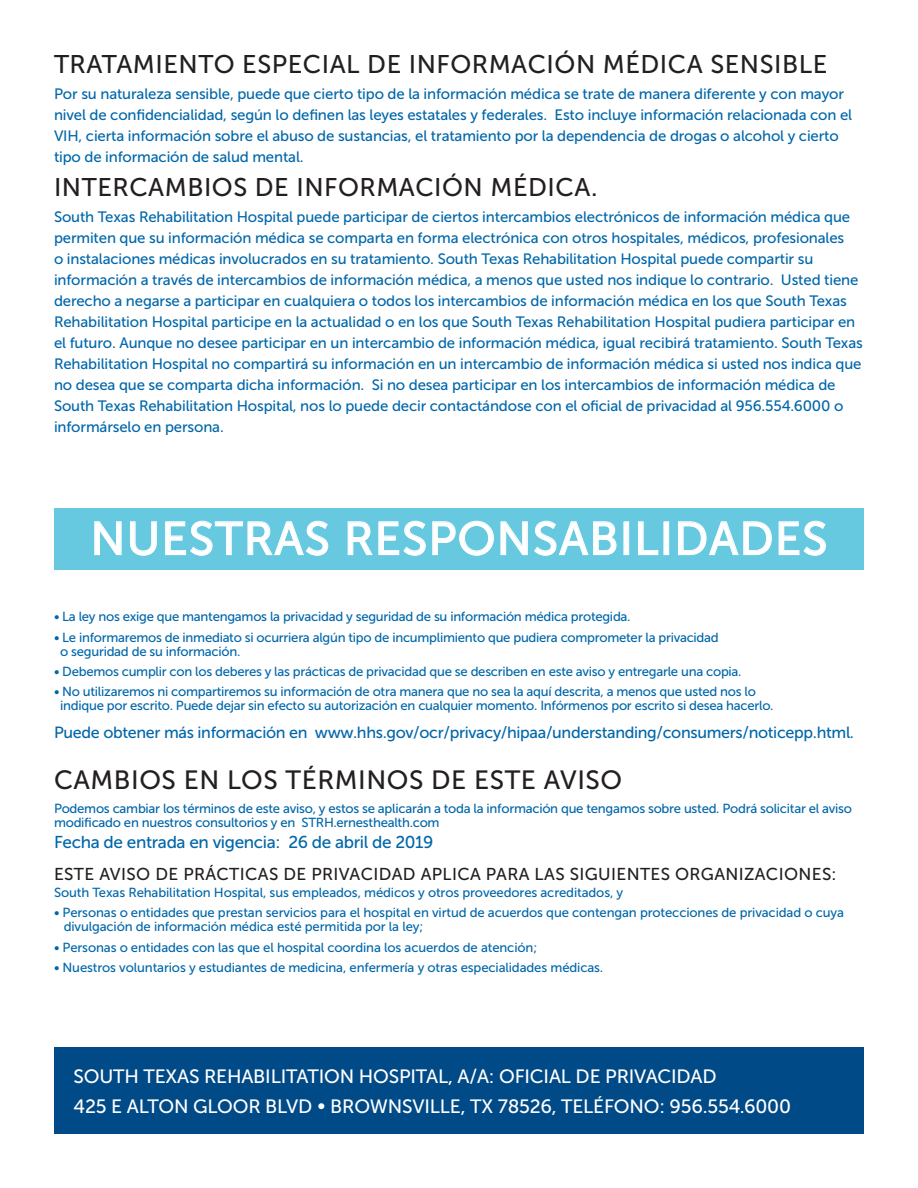
<style>
.page{position:relative;width:918px;height:1188px;background:#fff}
.page>*{position:absolute;margin:0;border:0;box-sizing:border-box;transform-origin:0 0}
.t1{font:46.5px "Museo Sans 500";letter-spacing:.02em;color:#fff}
.t2{font:26.4px "Museo Sans 500";letter-spacing:.02em;color:#231f20}
.t3{font:25.5px "Museo Sans 500";letter-spacing:.02em;color:#231f20}
.t4{font:19.2px "Museo Sans 500";letter-spacing:-.01em;color:#fff}
.t5{font:17.1px "Museo Sans 500";letter-spacing:.02em;color:#231f20}
.t6{font:17.1px "Museo Sans 500";letter-spacing:-.02em;color:#0067aa}
.t7{font:16.2px "Museo Sans 500";letter-spacing:-.02em;color:#0067aa}
.t8{font:15px/21px "Museo Sans 500";letter-spacing:-.01em;color:#0067aa}
.t9{font:13.2px/14.1px "Museo Sans 500";letter-spacing:-.02em;color:#0067aa}
</style>
<div class="page">
<div style="left:54px;top:1047px;width:810px;height:87px;background:#004a87"></div>
<div style="left:54px;top:508px;width:810px;height:62px;background:#67c9e0"></div>
<svg style="left:94px;top:521px;width:28px;height:34px"></svg>
<svg style="left:130px;top:521px;width:27px;height:35px"></svg>
<svg style="left:165px;top:521px;width:163px;height:35px"></svg>
<svg style="left:348px;top:521px;width:78px;height:35px"></svg>
<svg style="left:432px;top:521px;width:62px;height:35px"></svg>
<svg style="left:501px;top:521px;width:27px;height:34px"></svg>
<svg style="left:534px;top:521px;width:83px;height:35px"></svg>
<div style="left:624px;top:522px;width:5px;height:33px;border:1px solid #fff"></div>
<svg style="left:638px;top:521px;width:20px;height:34px"></svg>
<div style="left:664px;top:522px;width:5px;height:33px;border:1px solid #fff"></div>
<svg style="left:678px;top:521px;width:94px;height:34px"></svg>
<svg style="left:779px;top:521px;width:47px;height:35px"></svg>
<p class="t3" style="left:54px;top:50px;width:775px">TRATAMIENTO ESPECIAL DE INFORMACIÓN MÉDICA SENSIBLE</p>
<p class="t8" style="left:54px;top:83px;width:800px">Por su naturaleza sensible, puede que cierto tipo de la información médica se trate de manera diferente y con mayor nivel de confidencialidad, según lo definen las leyes estatales y federales. Esto incluye información relacionada con el VIH, cierta información sobre el abuso de sustancias, el tratamiento por la dependencia de drogas o alcohol y cierto tipo de información de salud mental.</p>
<p class="t3" style="left:54px;top:173px;width:545px">INTERCAMBIOS DE INFORMACIÓN MÉDICA.</p>
<p class="t8" style="left:54px;top:206px;width:810px">South Texas Rehabilitation Hospital puede participar de ciertos intercambios electrónicos de información médica que permiten que su información médica se comparta en forma electrónica con otros hospitales, médicos, profesionales<br>o instalaciones médicas involucrados en su tratamiento. South Texas Rehabilitation Hospital puede compartir su información a través de intercambios de información médica, a menos que usted nos indique lo contrario. Usted tiene derecho a negarse a participar en cualquiera o todos los intercambios de información médica en los que South Texas Rehabilitation Hospital participe en la actualidad o en los que South Texas Rehabilitation Hospital pudiera participar en el futuro. Aunque no desee participar en un intercambio de información médica, igual recibirá tratamiento. South Texas Rehabilitation Hospital no compartirá su información en un intercambio de información médica si usted nos indica que no desea que se comparta dicha información. Si no desea participar en los intercambios de información médica de South Texas Rehabilitation Hospital, nos lo puede decir contactándose con el oficial de privacidad al 956.554.6000 o informárselo en persona.</p>
<p class="t1" style="left:90px;top:513px;width:739px">NUESTRAS RESPONSABILIDADES</p>
<p class="t9" style="left:54px;top:610px;width:578px">• La ley nos exige que mantengamos la privacidad y seguridad de su información médica protegida.</p>
<p class="t9" style="left:60px;top:630px;width:660px;text-indent:-6px">• Le informaremos de inmediato si ocurriera algún tipo de incumplimiento que pudiera comprometer la privacidad o seguridad de su información.</p>
<p class="t9" style="left:54px;top:664px;width:689px">• Debemos cumplir con los deberes y las prácticas de privacidad que se describen en este aviso y entregarle una copia.</p>
<p class="t9" style="left:60px;top:685px;width:715px;text-indent:-6px">• No utilizaremos ni compartiremos su información de otra manera que no sea la aquí descrita, a menos que usted nos lo indique por escrito. Puede dejar sin efecto su autorización en cualquier momento. Infórmenos por escrito si desea hacerlo.</p>
<p class="t7" style="left:54px;top:723px;width:802px">Puede obtener más información en www.hhs.gov/ocr/privacy/hipaa/understanding/consumers/noticepp.html.</p>
<p class="t2" style="left:54px;top:766px;width:570px">CAMBIOS EN LOS TÉRMINOS DE ESTE AVISO</p>
<p class="t9" style="left:54px;top:802px;width:799px">Podemos cambiar los términos de este aviso, y estos se aplicarán a toda la información que tengamos sobre usted. Podrá solicitar el aviso modificado en nuestros consultorios y en STRH.ernesthealth.com</p>
<p class="t6" style="left:54px;top:832px;width:381px">Fecha de entrada en vigencia: 26 de abril de 2019</p>
<p class="t5" style="left:54px;top:865px;width:784px">ESTE AVISO DE PRÁCTICAS DE PRIVACIDAD APLICA PARA LAS SIGUIENTES ORGANIZACIONES:</p>
<p class="t9" style="left:54px;top:886px;width:571px">South Texas Rehabilitation Hospital, sus empleados, médicos y otros proveedores acreditados, y</p>
<p class="t9" style="left:64px;top:906px;width:782px;text-indent:-10px">• Personas o entidades que prestan servicios para el hospital en virtud de acuerdos que contengan protecciones de privacidad o cuya divulgación de información médica esté permitida por la ley;</p>
<p class="t9" style="left:54px;top:940px;width:485px">• Personas o entidades con las que el hospital coordina los acuerdos de atención;</p>
<p class="t9" style="left:54px;top:960px;width:551px">• Nuestros voluntarios y estudiantes de medicina, enfermería y otras especialidades médicas.</p>
<p class="t4" style="left:74px;top:1066px;width:645px">SOUTH TEXAS REHABILITATION HOSPITAL, A/A: OFICIAL DE PRIVACIDAD</p>
<p class="t4" style="left:74px;top:1096px;width:719px">425 E ALTON GLOOR BLVD • BROWNSVILLE, TX 78526, TELÉFONO: 956.554.6000</p>
</div>
